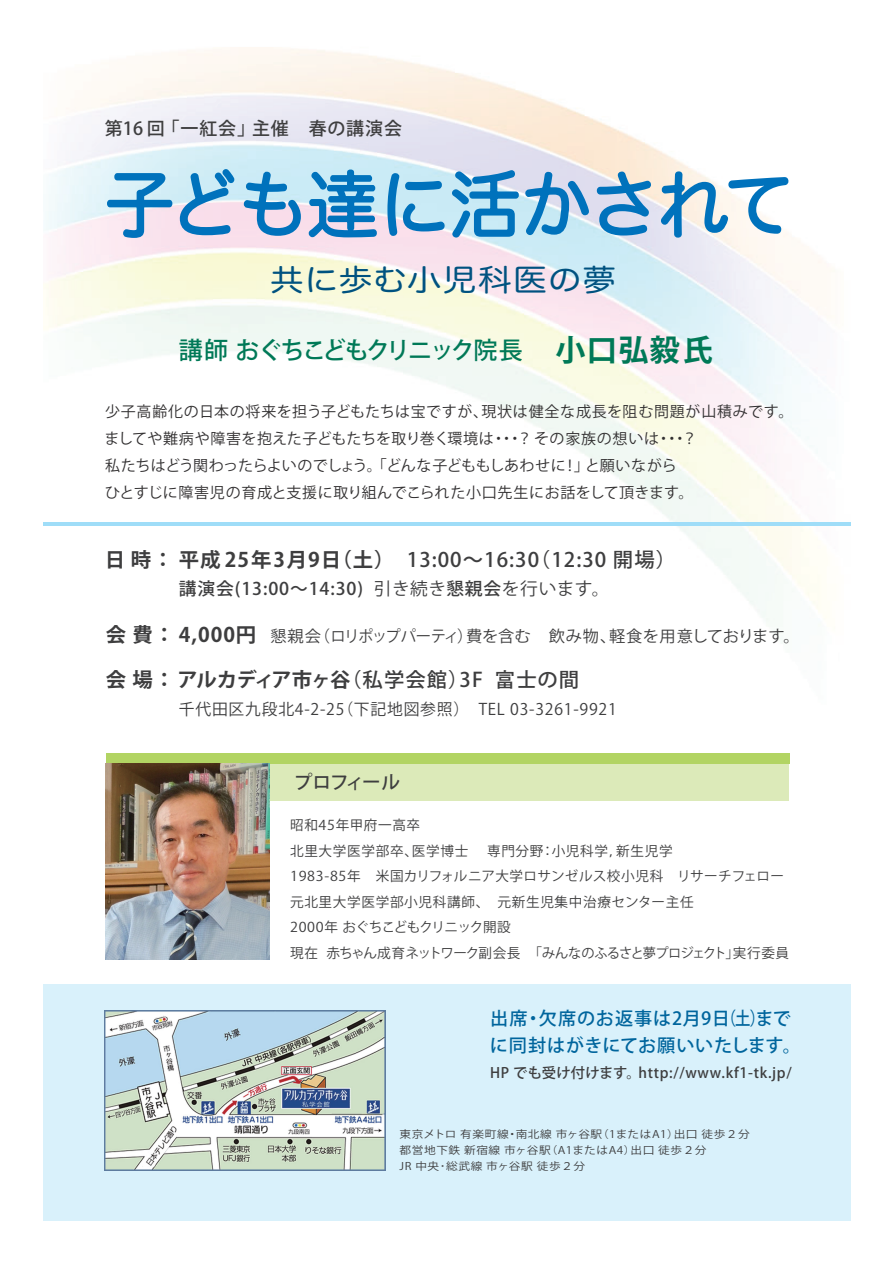
<style>
.page{position:relative;width:893px;height:1263px;background:#fff}
.page>*{position:absolute;margin:0;border:0;box-sizing:border-box;transform-origin:0 0}
.t1{font:30px "Hira Maru Pro W4";letter-spacing:.03em;color:#005280;scale:1.12 1}
.t2{font:500 24px "Koz Go Pro";letter-spacing:-.08em;color:#007957}
.t3{font:500 19.95px "Koz Go Pro";letter-spacing:.05em;color:#3e3e3f}
.t4{font:700 19.95px "Koz Go Pro";letter-spacing:-.05em;color:#3e3e3f}
.t5{font:700 19.95px "Koz Go Pro";letter-spacing:-.01em;color:#3e3e3f}
.t6{font:500 18.75px "Koz Go Pro";letter-spacing:-.06em;color:#3e3e3f}
.t7{font:500 18.15px/27px "Koz Go Pro";letter-spacing:.04em;color:#00659d}
.t8{font:500 18px "Koz Go Pro";letter-spacing:.05em;color:#3e3e3f}
.t9{font:500 17.4px "Koz Go Pro";letter-spacing:.05em;color:#3e3e3f}
.t10{font:15.9px "Koz Go Pro";letter-spacing:.05em;color:#3e3e3f}
.t11{font:15.9px "Koz Go Pro";letter-spacing:-.01em;color:#3e3e3f}
.t12{font:15px/27px "Koz Go Pro";letter-spacing:.03em;color:#312f30}
.t13{font:500 14.25px "Koz Go Pro";letter-spacing:.05em;color:#3e3e3f}
.t14{font:13.65px/25.5px "Koz Go Pro";letter-spacing:.05em;color:#3e3e3f}
.t15{font:10.5px/15.9px "Koz Go Pro";letter-spacing:.05em;color:#3e3e3f;scale:1.11 1}
.s1{font-weight:700;font-size:30px}
.s2{font-weight:700}
.s3{font-weight:400}
.s4{font-weight:500}
</style>
<div class="page">
<div style="left:44px;top:984px;width:807px;height:236px;background:#d9f1fb"></div>
<img style="left:43px;top:47px;width:808px;height:714px">
<div style="left:260px;top:760px;width:529px;height:41px;background:#dceab9"></div>
<hr style="left:44px;top:522px;width:807px;height:3px;background:#9fddf8">
<div style="left:106px;top:753px;width:683px;height:10px;background:#b2d463"></div>
<img style="left:105px;top:1010px;width:281px;height:160px">
<img style="left:106px;top:763px;width:163px;height:196px">
<svg style="left:106px;top:172px;width:67px;height:67px;background:#a2c5e1"></svg>
<svg style="left:179px;top:155px;width:56px;height:105px;background:#b6cfe3"></svg>
<svg style="left:243px;top:157px;width:59px;height:80px;background:#9bc4e2"></svg>
<svg style="left:308px;top:169px;width:70px;height:69px;background:#68a8d5"></svg>
<svg style="left:386px;top:146px;width:204px;height:108px;background:#accce5"></svg>
<svg style="left:596px;top:170px;width:56px;height:66px;background:#8eb7d7"></svg>
<svg style="left:659px;top:170px;width:130px;height:69px"></svg>
<p class="t8" style="left:105px;top:117px;width:299px">第16 回「一紅会」主催 春の講演会</p>
<h1 class="t1" style="left:270px;top:253px;width:310px">共に歩む小児科医の夢</h1>
<h2 class="t2" style="left:179px;top:335px;width:535px">講師おぐちこどもクリニック院長 <span class="s1">小口弘毅氏</span></h2>
<p class="t12" style="left:105px;top:398px;width:690px">少子高齢化の日本の将来を担う子どもたちは宝ですが、現状は健全な成長を阻む問題が山積みです。ましてや難病や障害を抱えた子どもたちを取り巻く環境は・・・？その家族の想いは・・・？<br>私たちはどう関わったらよいのでしょう。「どんな子どももしあわせに！」と願いながら<br>ひとすじに障害児の育成と支援に取り組んでこられた小口先生にお話をして頂きます。</p>
<h3 class="t3" style="left:105px;top:547px;width:573px"><span class="s2">日時：平成 25年3月9日（土）</span> 13:00～16:30（12:30 開場）</h3>
<p class="t9" style="left:179px;top:577px;width:432px">講演会(13:00～14:30) <span class="s3">引き続き</span>懇親会<span class="s3">を行います。</span></p>
<h3 class="t5" style="left:106px;top:622px;width:152px">会費：4,000円</h3>
<h3 class="t4" style="left:106px;top:667px;width:475px">会場：アルカディア市ヶ谷<span class="s4">（私学会館）3F 富士の間</span></h3>
<p class="t11" style="left:271px;top:626px;width:531px">懇親会（ロリポップパーティ）費を含む 飲み物、軽食を用意しております。</p>
<p class="t10" style="left:179px;top:698px;width:439px">千代田区九段北4-2-25（下記地図参照） TEL 03-3261-9921</p>
<p class="t6" style="left:294px;top:770px;width:108px">プロフィール</p>
<p class="t14" style="left:290px;top:813px;width:500px">昭和45年甲府一高卒<br>北里大学医学部卒、医学博士　 専門分野：小児科学，新生児学<br>1983-85年 米国カリフォルニア大学ロサンゼルス校小児科 リサーチフェロー元北里大学医学部小児科講師、 元新生児集中治療センター主任<br>2000年おぐちこどもクリニック開設<br>現在 赤ちゃん成育ネットワーク副会長 「みんなのふるさと夢プロジェクト」実行委員</p>
<p class="t7" style="left:490px;top:1005px;width:312px">出席・欠席のお返事は2月9日（土）までに同封はがきにてお願いいたします。</p>
<p class="t13" style="left:490px;top:1064px;width:303px">HP でも受け付けます。http://www.kf1-tk.jp/</p>
<p class="t15" style="left:400px;top:1126px;width:317px">東京メトロ 有楽町線・南北線市ヶ谷駅（1またはA1）出口 徒歩２分都営地下鉄 新宿線市ヶ谷駅（A1またはA4）出口徒歩２分<br>JR 中央･総武線市ヶ谷駅 徒歩２分</p>
</div>
